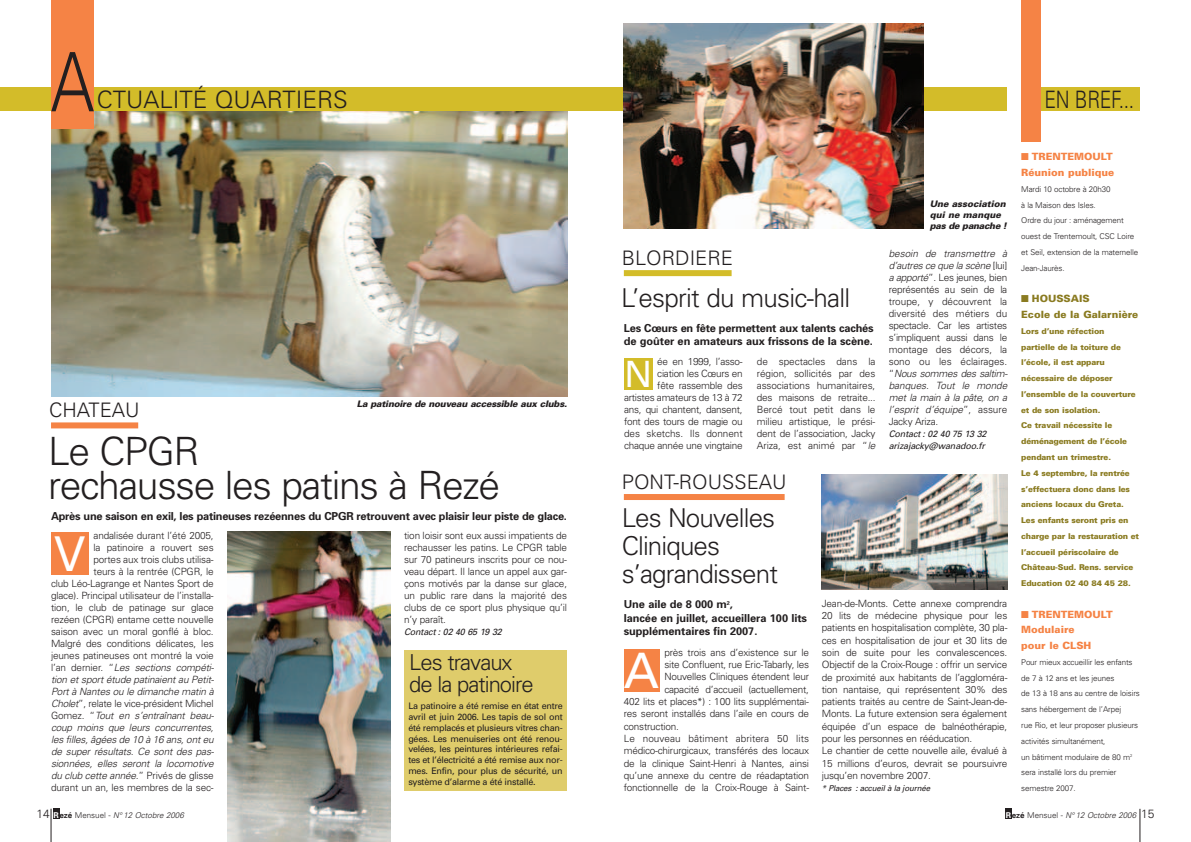
<style>
.page{position:relative;width:1191px;height:842px;background:#fff}
.page>*{position:absolute;margin:0;border:0;box-sizing:border-box;transform-origin:0 0}
.t1{font:300 82px "Univers";color:#231f20;scale:.8 1}
.t2{font:48.9px "Univers";color:#fff}
.t3{font:48px "Univers";color:#fff}
.t4{font:300 39px/34px "Univers";letter-spacing:-.035em;color:#231f20}
.t5{font:36.3px "Univers";color:#fff}
.t6{font:300 26px/28px "Univers";letter-spacing:-.035em;color:#231f20}
.t7{font:300 24px "Univers";color:#231f20}
.t8{font:300 24px "Univers";color:#231f20;scale:.8 1}
.t9{font:300 22px/22px "Univers";letter-spacing:-.045em;color:#231f20}
.t10{font:300 20px "Univers";color:#231f20}
.t11{font:700 11px/13.2px "Univers";letter-spacing:-.015em;color:#231f20}
.t12{font:300 10px/12px "Univers";letter-spacing:-.02em;color:#231f20;text-align:justify}
.t13{font:900 10px/15.8px "Univers";color:#f58345}
.t14{font:300 10px "Univers";color:#231f20}
.t15{font:900 10px/15.8px "Univers";color:#8a7b21}
.t16{font:9px/10.8px "Univers";letter-spacing:-.03em;color:#231f20;text-align:justify}
.t17{font:italic 9px/12px "Univers";letter-spacing:-.015em;color:#231f20}
.t18{font:italic 900 9px "Univers";letter-spacing:-.025em;color:#231f20}
.t19{font:italic 900 9px/10.8px "Univers";letter-spacing:-.005em;color:#231f20}
.t20{font:900 8px/15.8px "Univers";letter-spacing:-.02em;color:#8a7b21}
.t21{font:300 8px/15.8px "Univers";letter-spacing:-.015em;color:#231f20}
.t22{font:italic 300 8px "Univers";color:#231f20}
.t23{font:italic 8px "Univers";letter-spacing:-.02em;color:#231f20}
.s1{font-style:italic}
.s2{font-style:normal;font-size:12px}
.s3{font-weight:700;font-style:normal;color:#fff}
.s4{font-weight:700;font-style:normal}
.s5{font-style:normal}
</style>
<div class="page">
<div style="left:404px;top:650px;width:163px;height:141px;background:#dfcc6b"></div>
<div style="left:53px;top:809px;width:6px;height:10px;background:#231f20"></div>
<hr style="left:51px;top:809px;width:1px;height:33px;background:#231f20">
<hr style="left:1139px;top:809px;width:1px;height:33px;background:#231f20">
<div style="left:1005px;top:809px;width:6px;height:10px;background:#231f20"></div>
<img style="left:51px;top:111px;width:516px;height:286px">
<img style="left:227px;top:532px;width:163px;height:310px">
<div style="left:0;top:88px;width:1007px;height:23px;background:#d3bc29"></div>
<div style="left:1034px;top:88px;width:106px;height:23px;background:#d3bc29"></div>
<div style="left:51px;top:0;width:43px;height:129px;background:#f58345"></div>
<div style="left:51px;top:422px;width:87px;height:6px;background:#f58345"></div>
<div style="left:51px;top:532px;width:37px;height:43px;background:#f58345"></div>
<div style="left:624px;top:648px;width:35px;height:43px;background:#f58345"></div>
<div style="left:1021px;top:0;width:20px;height:142px;background:#f58345"></div>
<div style="left:624px;top:494px;width:160px;height:6px;background:#f58345"></div>
<img style="left:624px;top:24px;width:299px;height:204px">
<div style="left:624px;top:358px;width:28px;height:32px;background:#d3bc29"></div>
<div style="left:624px;top:270px;width:107px;height:6px;background:#d3bc29"></div>
<img style="left:822px;top:475px;width:185px;height:115px">
<h1 class="t1" style="left:51px;top:52px;width:56px">A</h1>
<h3 class="t7" style="left:97px;top:91px;width:252px">CTUALITÉ QUARTIERS</h3>
<h3 class="t10" style="left:49px;top:403px;width:92px">CHATEAU</h3>
<p class="t18" style="left:357px;top:401px;width:212px">La patinoire de nouveau accessible aux clubs.</p>
<h3 class="t4" style="left:48px;top:438px;width:454px">Le CPGR<br>rechausse les patins à Rezé</h3>
<p class="t11" style="left:51px;top:511px;width:517px">Après une saison en exil, les patineuses rezéennes du CPGR retrouvent avec plaisir leur piste de glace.</p>
<p class="t12" style="left:51px;top:530px;width:165px;text-align:right">andalisée durant l’été 2005,<br>la patinoire a rouvert ses<br>portes aux trois clubs utilisa-<br>teurs à la rentrée (CPGR, le<br>club Léo-Lagrange et Nantes Sport de glace). Principal utilisateur de l’installa&shy;tion, le club de patinage sur glace rezéen (CPGR) entame cette nouvelle saison avec un moral gonflé à bloc.<br>Malgré des conditions délicates, les jeunes patineuses ont montré la voie l’an dernier. “<span class="s1">Les sections compéti&shy;tion et sport étude patinaient au Petit-Port à Nantes ou le dimanche matin à Cholet</span>”, relate le vice-président Michel Gomez. “<span class="s1">Tout en s’entraînant beau&shy;coup moins que leurs concurrentes, les filles, âgées de 10 à 16 ans, ont eu de super résultats. Ce sont des pas&shy;sionnées, elles seront la locomotive du club cette année.</span>” Privés de glisse durant un an, les membres de la sec-</p>
<p class="t12" style="left:404px;top:530px;width:164px">tion loisir sont eux aussi impatients de rechausser les patins. Le CPGR table sur 70 patineurs inscrits pour ce nou&shy;veau départ. Il lance un appel aux gar&shy;çons motivés par la danse sur glace, un public rare dans la majorité des clubs de ce sport plus physique qu’il n’y paraît.</p>
<p class="t17" style="left:404px;top:627px;width:99px">Contact : 02 40 65 19 32</p>
<h3 class="t3" style="left:54px;top:536px;width:34px">V</h3>
<h3 class="t9" style="left:409px;top:653px;width:126px">Les travaux de la patinoire</h3>
<p class="t16" style="left:408px;top:701px;width:156px">La patinoire a été remise en état entre avril et juin 2006. Les tapis de sol ont été remplacés et plusieurs vitres chan&shy;gées. Les menuiseries ont été renou&shy;velées, les peintures intérieures refai&shy;tes et l’électricité a été remise aux nor&shy;mes. Enfin, pour plus de sécurité, un système d’alarme a été installé.</p>
<h3 class="t8" style="left:1044px;top:91px;width:114px">EN BREF...</h3>
<h3 class="t10" style="left:622px;top:251px;width:113px">BLORDIERE</h3>
<h3 class="t6" style="left:621px;top:286px;width:230px">L’esprit du music-hall</h3>
<p class="t11" style="left:624px;top:323px;width:251px">Les Cœurs en fête permettent aux talents cachés de goûter en amateurs aux frissons de la scène.</p>
<p class="t12" style="left:624px;top:356px;width:120px;text-align:right">ée en 1999, l’asso-<br>ciation les Cœurs en<br>fête rassemble des artistes amateurs de 13 à 72 ans, qui chantent, dansent, font des tours de magie ou des sketchs. Ils donnent chaque année une vingtaine</p>
<p class="t12" style="left:757px;top:356px;width:120px">de spectacles dans la région, sollicités par des associations humanitaires, des maisons de retraite...<br>Bercé tout petit dans le milieu artistique, le prési&shy;dent de l’association, Jacky Ariza, est animé par “<span class="s1">le</span></p>
<h3 class="t5" style="left:624px;top:361px;width:30px">N</h3>
<h3 class="t10" style="left:622px;top:475px;width:166px">PONT-ROUSSEAU</h3>
<h3 class="t6" style="left:621px;top:506px;width:158px">Les Nouvelles<br>Cliniques s’agrandissent</h3>
<p class="t19" style="left:929px;top:199px;width:79px">Une association qui ne manque pas de panache !</p>
<p class="t12" style="left:888px;top:248px;width:120px"><span class="s1">besoin de transmettre à d’autres ce que la scène</span> [lui] <span class="s1">a apporté</span>”. Les jeunes, bien représentés au sein de la troupe, y découvrent la diversité des métiers du spectacle. Car les artistes s’impliquent aussi dans le montage des décors, la sono ou les éclairages. “<span class="s1">Nous sommes des saltim&shy;banques. Tout le monde met la main à la pâte, on a l’esprit d’équipe</span>”, assure Jacky Ariza.</p>
<p class="t17" style="left:888px;top:429px;width:99px">Contact : 02 40 75 13 32 arizajacky@wanadoo.fr</p>
<p class="t11" style="left:624px;top:599px;width:185px">Une aile de 8 000 m<sup>2</sup>,<br>lancée en juillet, accueillera 100 lits supplémentaires fin 2007.</p>
<p class="t12" style="left:664px;top:647px;width:146px">près trois ans d’existence sur le</p>
<p class="t12" style="left:664px;top:659px;width:146px">site Confluent, rue Eric-Tabarly, les</p>
<p class="t12" style="left:664px;top:672px;width:146px">Nouvelles Cliniques étendent leur</p>
<p class="t12" style="left:664px;top:684px;width:146px">capacité d’accueil (actuellement,</p>
<p class="t12" style="left:624px;top:696px;width:187px">402 lits et places*) : 100 lits supplémentai-</p>
<p class="t12" style="left:624px;top:709px;width:187px">res seront installés dans l’aile en cours de</p>
<p class="t12" style="left:624px;top:721px;width:57px">construction.</p>
<p class="t14" style="left:624px;top:735px;width:187px">Le nouveau bâtiment abritera 50 lits</p>
<p class="t12" style="left:624px;top:745px;width:187px">médico-chirurgicaux, transférés des locaux</p>
<p class="t12" style="left:624px;top:758px;width:187px">de la clinique Saint-Henri à Nantes, ainsi</p>
<p class="t12" style="left:624px;top:770px;width:187px">qu’une annexe du centre de réadaptation</p>
<p class="t12" style="left:624px;top:782px;width:187px">fonctionnelle de la Croix-Rouge à Saint-</p>
<h2 class="t2" style="left:624px;top:653px;width:37px">A</h2>
<p class="t12" style="left:821px;top:598px;width:187px;line-height:12.3px;text-align:left">Jean-de-Monts. Cette annexe comprendra 20 lits de médecine physique pour les patients en hospitalisation complète, 30 pla&shy;ces en hospitalisation de jour et 30 lits de soin de suite pour les convalescences.<br>Objectif de la Croix-Rouge : offrir un service de proximité aux habitants de l’aggloméra&shy;tion nantaise, qui représentent 30% des patients traités au centre de Saint-Jean-de-Monts. La future extension sera également équipée d’un espace de balnéothérapie, pour les personnes en rééducation.<br>Le chantier de cette nouvelle aile, évalué à 15 millions d’euros, devrait se poursuivre jusqu’en novembre 2007.</p>
<p class="t23" style="left:821px;top:785px;width:110px">* Places : accueil à la journée</p>
<p class="t13" style="left:1021px;top:150px;width:95px">■ TRENTEMOULT<br>Réunion publique</p>
<p class="t21" style="left:1021px;top:182px;width:118px">Mardi 10 octobre à 20h30<br>à la Maison des Isles.<br>Ordre du jour : aménagement ouest de Trentemoult, CSC Loire et Seil, extension de la maternelle<br>Jean-Jaurès.</p>
<p class="t15" style="left:1021px;top:292px;width:119px">■ HOUSSAIS<br>Ecole de la Galarnière</p>
<p class="t20" style="left:1021px;top:324px;width:119px">Lors d’une réfection partielle de la toiture de l’école, il est apparu nécessaire de déposer l’ensemble de la couverture et de son isolation.<br>Ce travail nécessite le déménagement de l’école pendant un trimestre.<br>Le 4 septembre, la rentrée s’effectuera donc dans les anciens locaux du Greta.<br>Les enfants seront pris en charge par la restauration et l’accueil périscolaire de<br>Château-Sud. Rens. service<br>Education 02 40 84 45 28.</p>
<p class="t13" style="left:1021px;top:607px;width:93px">■ TRENTEMOULT<br>Modulaire<br>pour le CLSH</p>
<p class="t21" style="left:1021px;top:655px;width:120px">Pour mieux accueillir les enfants de 7 à 12 ans et les jeunes<br>de 13 à 18 ans au centre de loisirs sans hébergement de l’Arpej<br>rue Rio, et leur proposer plusieurs activités simultanément,<br>un bâtiment modulaire de 80 m<sup>2 </sup>sera installé lors du premier semestre 2007.</p>
<p class="t22" style="left:36px;top:812px;width:149px"><span class="s2">14</span> <span class="s3">R</span><span class="s4">ezé</span> <span class="s5">Mensuel -</span> N° 12 Octobre 2006</p>
<p class="t22" style="left:1005px;top:812px;width:150px"><span class="s3">R</span><span class="s4">ezé</span> <span class="s5">Mensuel -</span> N° 12 Octobre 2006 <span class="s2">15</span></p>
</div>
